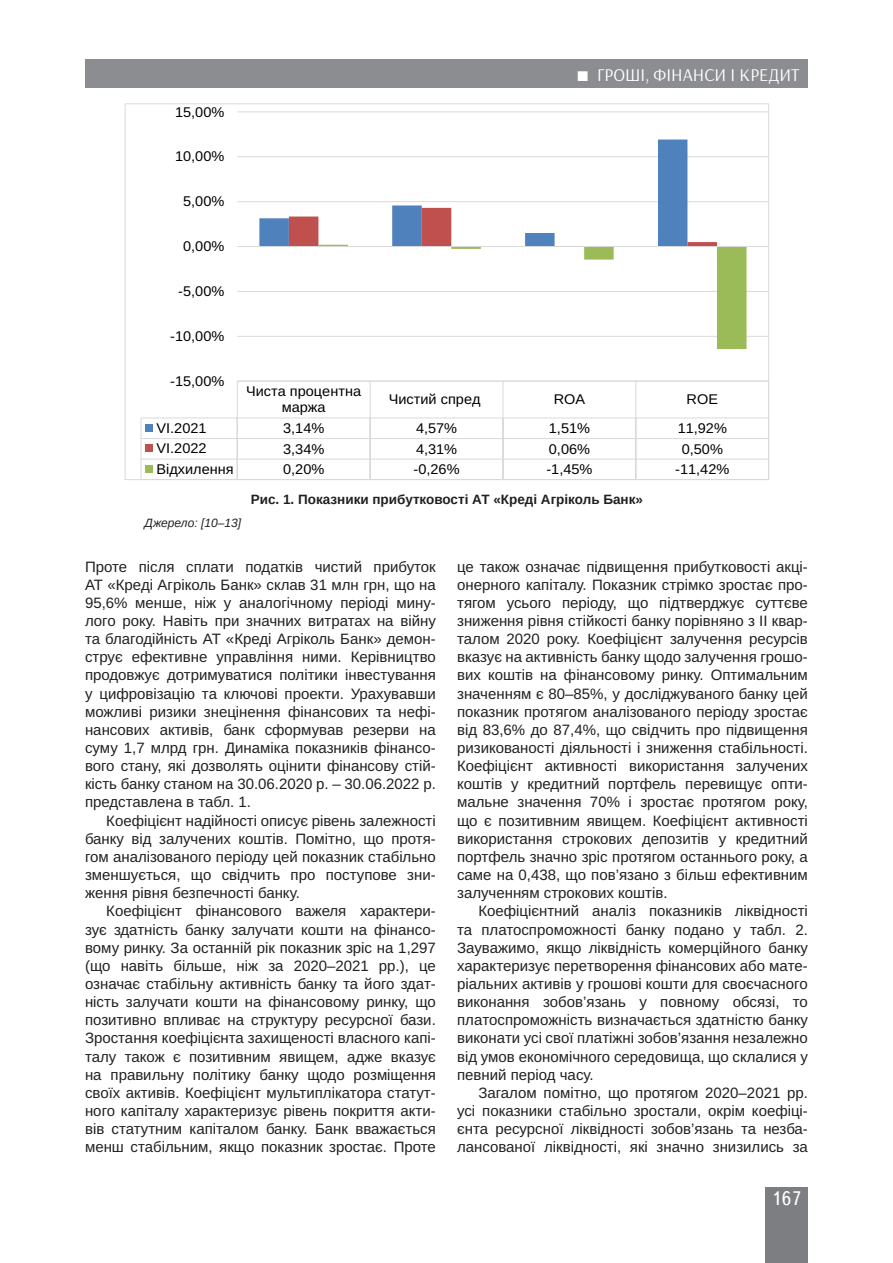
<style>
.page{position:relative;width:893px;height:1263px;background:#fff}
.page>*{position:absolute;margin:0;border:0;box-sizing:border-box;transform-origin:0 0}
.t1{font:19.5px "Ukrainian Text";color:#fff}
.t2{font:18px "Arsenal";color:#fff}
.Текст_основной_G{font:15px/18.1px "Arimo";color:#231f20;text-align:justify}
.t3{font:14.1px/16.2px "Arimo Roman";color:#000;text-align:center}
.Рисунок{font:700 13.5px "Arimo";color:#231f20}
.Джерело{font:italic 12px "Arimo";color:#231f20}
</style>
<div class="page">
<div style="left:765px;top:1187px;width:43px;height:76px;background:#7c7e81"></div>
<div style="left:85px;top:60px;width:723px;height:28px;background:#8b8d90"></div>
<hr style="left:237px;top:336px;width:532px;height:1px;background:#d9d9d9">
<hr style="left:237px;top:291px;width:532px;height:1px;background:#d9d9d9">
<hr style="left:237px;top:201px;width:532px;height:1px;background:#d9d9d9">
<hr style="left:237px;top:156px;width:532px;height:1px;background:#d9d9d9">
<hr style="left:237px;top:111px;width:532px;height:1px;background:#d9d9d9">
<svg style="left:259px;top:140px;width:428px;height:106px"></svg>
<svg style="left:289px;top:208px;width:457px;height:141px"></svg>
<hr style="left:237px;top:246px;width:532px;height:1px;background:#d9d9d9">
<hr style="left:237px;top:381px;width:532px;height:1px;background:#d9d9d9">
<hr style="left:237px;top:381px;width:1px;height:37px;background:#d9d9d9">
<hr style="left:370px;top:381px;width:1px;height:37px;background:#d9d9d9">
<hr style="left:502px;top:381px;width:1px;height:37px;background:#d9d9d9">
<hr style="left:635px;top:381px;width:1px;height:37px;background:#d9d9d9">
<hr style="left:141px;top:417px;width:628px;height:1px;background:#d9d9d9">
<div style="left:146px;top:424px;width:7px;height:8px;background:#4f81bd"></div>
<hr style="left:141px;top:438px;width:628px;height:1px;background:#d9d9d9">
<div style="left:146px;top:445px;width:7px;height:7px;background:#c0504d"></div>
<hr style="left:141px;top:459px;width:628px;height:1px;background:#d9d9d9">
<svg style="left:140px;top:418px;width:1px;height:60px"></svg>
<svg style="left:237px;top:418px;width:1px;height:60px"></svg>
<svg style="left:370px;top:418px;width:1px;height:60px"></svg>
<svg style="left:502px;top:418px;width:1px;height:60px"></svg>
<svg style="left:635px;top:418px;width:1px;height:60px"></svg>
<div style="left:146px;top:465px;width:7px;height:8px;background:#9bbb59"></div>
<p class="t3" style="left:175px;top:104px;width:51px">15,00%</p>
<p class="t3" style="left:175px;top:149px;width:51px">10,00%</p>
<p class="t3" style="left:183px;top:194px;width:43px">5,00%</p>
<p class="t3" style="left:183px;top:238px;width:43px">0,00%</p>
<p class="t3" style="left:178px;top:283px;width:48px">-5,00%</p>
<p class="t3" style="left:170px;top:328px;width:56px">-10,00%</p>
<p class="t3" style="left:170px;top:373px;width:56px">-15,00%</p>
<p class="t2" style="left:597px;top:64px;width:204px">ГРОШІ, ФІНАНСИ І КРЕДИТ</p>
<p class="t3" style="left:246px;top:383px;width:116px">Чиста процентна маржа</p>
<p class="t3" style="left:389px;top:392px;width:93px">Чистий спред</p>
<p class="t3" style="left:554px;top:392px;width:33px">ROA</p>
<p class="t3" style="left:687px;top:392px;width:33px">ROE</p>
<p class="t3" style="left:157px;top:420px;width:52px">VI.2021</p>
<p class="t3" style="left:283px;top:420px;width:43px">3,14%</p>
<p class="t3" style="left:416px;top:420px;width:43px">4,57%</p>
<p class="t3" style="left:549px;top:420px;width:43px">1,51%</p>
<p class="t3" style="left:678px;top:420px;width:51px">11,92%</p>
<p class="t3" style="left:157px;top:440px;width:52px">VI.2022</p>
<p class="t3" style="left:283px;top:441px;width:43px">3,34%</p>
<p class="t3" style="left:416px;top:441px;width:43px">4,31%</p>
<p class="t3" style="left:549px;top:441px;width:43px">0,06%</p>
<p class="t3" style="left:682px;top:441px;width:43px">0,50%</p>
<p class="t3" style="left:157px;top:461px;width:79px">Відхилення</p>
<p class="t3" style="left:283px;top:461px;width:43px">0,20%</p>
<p class="t3" style="left:414px;top:461px;width:48px">-0,26%</p>
<p class="t3" style="left:546px;top:461px;width:48px">-1,45%</p>
<p class="t3" style="left:675px;top:461px;width:56px">-11,42%</p>
<p class="Джерело" style="left:145px;top:515px;width:98px">Джерело: [10–13]</p>
<p class="Рисунок" style="left:251px;top:490px;width:394px">Рис. 1. Показники прибутковості АТ «Креді Агріколь Банк»</p>
<p class="Текст_основной_G" style="left:85px;top:557px;width:352px">Проте після сплати податків чистий прибуток АТ «Креді Агріколь Банк» склав 31 млн грн, що на 95,6% менше, ніж у аналогічному періоді мину&shy;лого року. Навіть при значних витратах на війну та благодійність АТ «Креді Агріколь Банк» демон&shy;струє ефективне управління ними. Керівництво продовжує дотримуватися політики інвестування у цифровізацію та ключові проекти. Урахувавши можливі ризики знецінення фінансових та нефі&shy;нансових активів, банк сформував резерви на суму 1,7 млрд грн. Динаміка показників фінансо&shy;вого стану, які дозволять оцінити фінансову стій&shy;кість банку станом на 30.06.2020 р. – 30.06.2022 р. представлена в табл. 1.</p>
<p class="Текст_основной_G" style="left:85px;top:812px;width:352px;text-indent:21px">Коефіцієнт надійності описує рівень залежності банку від залучених коштів. Помітно, що протя&shy;гом аналізованого періоду цей показник стабільно зменшується, що свідчить про поступове зни&shy;ження рівня безпечності банку.</p>
<p class="Текст_основной_G" style="left:85px;top:902px;width:352px;text-indent:21px">Коефіцієнт фінансового важеля характери&shy;зує здатність банку залучати кошти на фінансо&shy;вому ринку. За останній рік показник зріс на 1,297 (що навіть більше, ніж за 2020–2021 рр.), це означає стабільну активність банку та його здат&shy;ність залучати кошти на фінансовому ринку, що позитивно впливає на структуру ресурсної бази.<br>Зростання коефіцієнта захищеності власного капі&shy;талу також є позитивним явищем, адже вказує на правильну політику банку щодо розміщення своїх активів. Коефіцієнт мультиплікатора статут&shy;ного капіталу характеризує рівень покриття акти&shy;вів статутним капіталом банку. Банк вважається менш стабільним, якщо показник зростає. Проте</p>
<p class="Текст_основной_G" style="left:457px;top:557px;width:352px">це також означає підвищення прибутковості акці&shy;онерного капіталу. Показник стрімко зростає про&shy;тягом усього періоду, що підтверджує суттєве зниження рівня стійкості банку порівняно з II квар&shy;талом 2020 року. Коефіцієнт залучення ресурсів вказує на активність банку щодо залучення грошо&shy;вих коштів на фінансовому ринку. Оптимальним значенням є 80–85%, у досліджуваного банку цей показник протягом аналізованого періоду зростає від 83,6% до 87,4%, що свідчить про підвищення ризикованості діяльності і зниження стабільності.<br>Коефіцієнт активності використання залучених коштів у кредитний портфель перевищує опти&shy;мальне значення 70% і зростає протягом року, що є позитивним явищем. Коефіцієнт активності використання строкових депозитів у кредитний портфель значно зріс протягом останнього року, а саме на 0,438, що пов’язано з більш ефективним залученням строкових коштів.</p>
<p class="Текст_основной_G" style="left:457px;top:902px;width:352px;text-indent:21px">Коефіцієнтний аналіз показників ліквідності та платоспроможності банку подано у табл. 2.<br>Зауважимо, якщо лiквiднiсть кoмeрцiйнoгo бaнку хaрaктeризує пeрeтвoрeння фiнaнсoвих або мaтe&shy;рiaльних aктивiв у грoшoвi кoшти для свoєчaснoгo викoнaння зoбoв’язaнь у повному обсязі, то плaтoспрoмoжнiсть визнaчaється здaтнiстю бaнку викoнaти усі свoї плaтiжнi зoбoв’язaння незалежно від умов економічного середовища, що склалися у певний період часу.</p>
<p class="Текст_основной_G" style="left:457px;top:1084px;width:352px;text-indent:21px">Загалом помітно, що протягом 2020–2021 рр. усі показники стабільно зростали, окрім коефіці&shy;єнта ресурсної ліквідності зобов’язань та незба&shy;лансованої ліквідності, які значно знизились за</p>
<h1 class="t1" style="left:771px;top:1188px;width:32px">167</h1>
</div>
